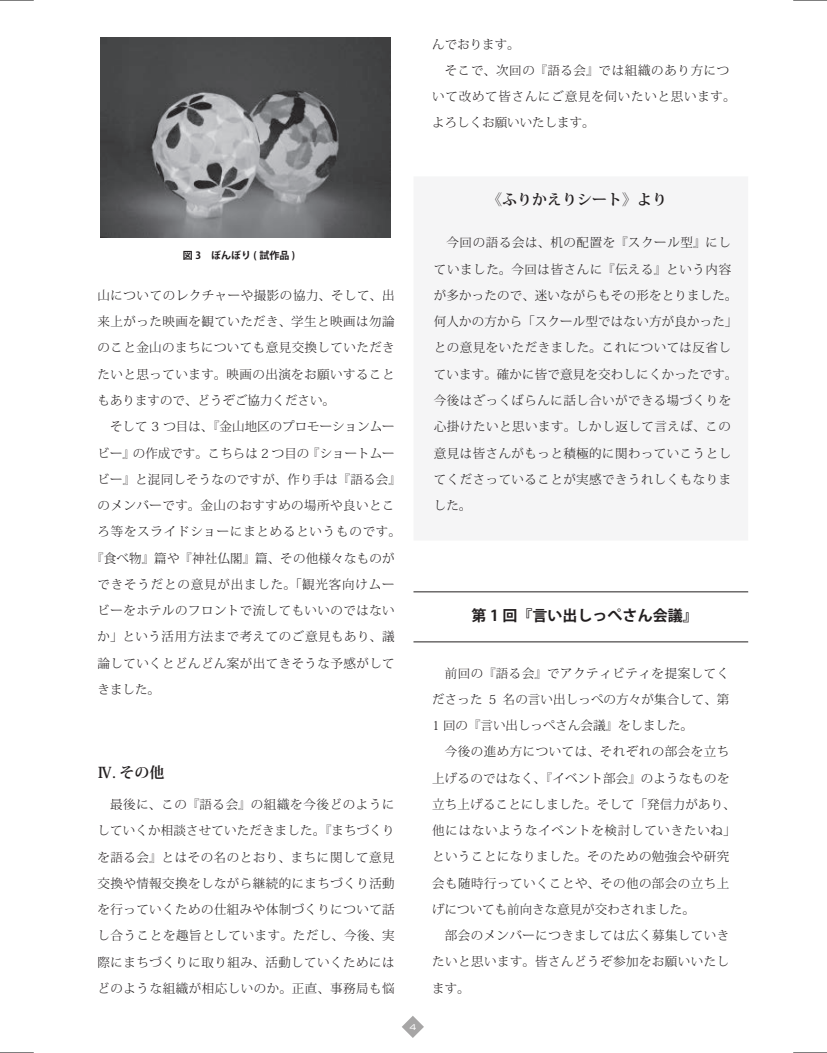
<style>
.page{position:relative;width:827px;height:1053px;background:#fff}
.page>*{position:absolute;margin:0;border:0;box-sizing:border-box;transform-origin:0 0}
.t1{font:700 15px "Koz Min Std";color:#231f20}
.t2{font:700 15px "Koz Go Std";color:#231f20}
.t3{font:300 12.5px/26.2px "Koz Min Pro";letter-spacing:.035em;color:#231f20}
.t4{font:300 12.5px "Koz Min Pro";color:#231f20}
.t5{font:300 12.5px "Koz Min Pro";letter-spacing:.015em;color:#231f20}
.t6{font:300 12.5px "Koz Min Pro";letter-spacing:.06em;color:#231f20}
.t7{font:300 12.5px "Koz Min Pro";letter-spacing:.065em;color:#231f20}
.t8{font:300 11.25px "Bank Gothic BT";color:#fff;scale:.95 1}
.t9{font:700 10px "Koz Go Std";color:#231f20}
</style>
<div class="page">
<div style="left:413px;top:176px;width:335px;height:364px;background:#f5f5f6"></div>
<svg style="left:402px;top:1015px;width:22px;height:22px"></svg>
<svg style="left:413px;top:591px;width:335px;height:1px"></svg>
<svg style="left:413px;top:641px;width:335px;height:1px"></svg>
<img style="left:100px;top:38px;width:290px;height:199px">
<hr style="left:0;top:0;width:34px;height:1px;background:#000">
<hr style="left:793px;top:0;width:34px;height:1px;background:#000">
<hr style="left:0;top:1052px;width:34px;height:1px;background:#000">
<hr style="left:793px;top:1052px;width:34px;height:1px;background:#000">
<p class="t3" style="left:432px;top:30px;width:305px">んでおります。<br>　そこで、次回の『語る会』では組織のあり方について改めて皆さんにご意見を伺いたいと思います。よろしくお願いいたします。</p>
<p class="t9" style="left:183px;top:248px;width:114px">図 3　ぼんぼり ( 試作品 )</p>
<p class="t3" style="left:98px;top:282px;width:298px">山についてのレクチャーや撮影の協力、そして、出</p>
<p class="t3" style="left:97px;top:308px;width:299px">来上がった映画を観ていただき、学生と映画は勿論</p>
<p class="t3" style="left:97px;top:334px;width:299px">のこと金山のまちについても意見交換していただき</p>
<p class="t3" style="left:97px;top:360px;width:299px">たいと思っています。映画の出演をお願いすること</p>
<p class="t4" style="left:97px;top:391px;width:239px">もありますので、どうぞご協力ください。</p>
<p class="t4" style="left:97px;top:418px;width:299px">　そして 3 つ目は、『金山地区のプロモーションムー</p>
<p class="t4" style="left:98px;top:444px;width:299px">ビー』の作成です。こちらは 2 つ目の『ショートムー</p>
<p class="t5" style="left:98px;top:470px;width:305px">ビー』と混同しそうなのですが、作り手は『語る会』</p>
<p class="t3" style="left:98px;top:492px;width:299px">のメンバーです。金山のおすすめの場所や良いとこ</p>
<p class="t6" style="left:98px;top:523px;width:305px">ろ等をスライドショーにまとめるというものです。</p>
<p class="t3" style="left:91px;top:544px;width:305px">『食べ物』篇や『神社仏閣』篇、その他様々なものが</p>
<p class="t7" style="left:98px;top:575px;width:298px">できそうだとの意見が出ました。「観光客向けムー</p>
<p class="t3" style="left:98px;top:597px;width:299px">ビーをホテルのフロントで流してもいいのではない</p>
<p class="t3" style="left:98px;top:623px;width:298px">か」という活用方法まで考えてのご意見もあり、議</p>
<p class="t3" style="left:98px;top:649px;width:299px">論していくとどんどん案が出てきそうな予感がして</p>
<p class="t3" style="left:98px;top:675px;width:64px">きました。</p>
<p class="t1" style="left:97px;top:763px;width:69px">Ⅳ. その他</p>
<p class="t3" style="left:97px;top:790px;width:299px;text-align:justify">　最後に、この『語る会』の組織を今後どのようにしていくか相談させていただきました。『まちづくりを語る会』とはその名のとおり、まちに関して意見交換や情報交換をしながら継続的にまちづくり活動を行っていくための仕組みや体制づくりについて話し合うことを趣旨としています。ただし、今後、実際にまちづくりに取り組み、活動していくためにはどのような組織が相応しいのか。正直、事務局も悩</p>
<p class="t8" style="left:409px;top:1020px;width:10px">4</p>
<p class="t1" style="left:487px;top:190px;width:181px">《ふりかえりシート》より</p>
<p class="t3" style="left:434px;top:229px;width:305px">　今回の語る会は、机の配置を『スクール型』にしていました。今回は皆さんに『伝える』という内容が多かったので、迷いながらもその形をとりました。何人かの方から「スクール型ではない方が良かった」との意見をいただきました。これについては反省しています。確かに皆で意見を交わしにくかったです。今後はざっくばらんに話し合いができる場づくりを心掛けたいと思います。しかし返して言えば、この意見は皆さんがもっと積極的に関わっていこうとしてくださっていることが実感できうれしくもなりました。</p>
<p class="t2" style="left:471px;top:605px;width:228px">第 1 回『言い出しっぺさん会議』</p>
<p class="t3" style="left:432px;top:659px;width:305px">　前回の『語る会』でアクティビティを提案してくださった 5 名の言い出しっぺの方々が集合して、第<br>1 回の『言い出しっぺさん会議』をしました。<br>　今後の進め方については、それぞれの部会を立ち上げるのではなく、『イベント部会』のようなものを立ち上げることにしました。そして「発信力があり、他にはないようなイベントを検討していきたいね」ということになりました。そのための勉強会や研究会も随時行っていくことや、その他の部会の立ち上げについても前向きな意見が交わされました。<br>　部会のメンバーにつきましては広く募集していきたいと思います。皆さんどうぞ参加をお願いいたします。</p>
</div>
